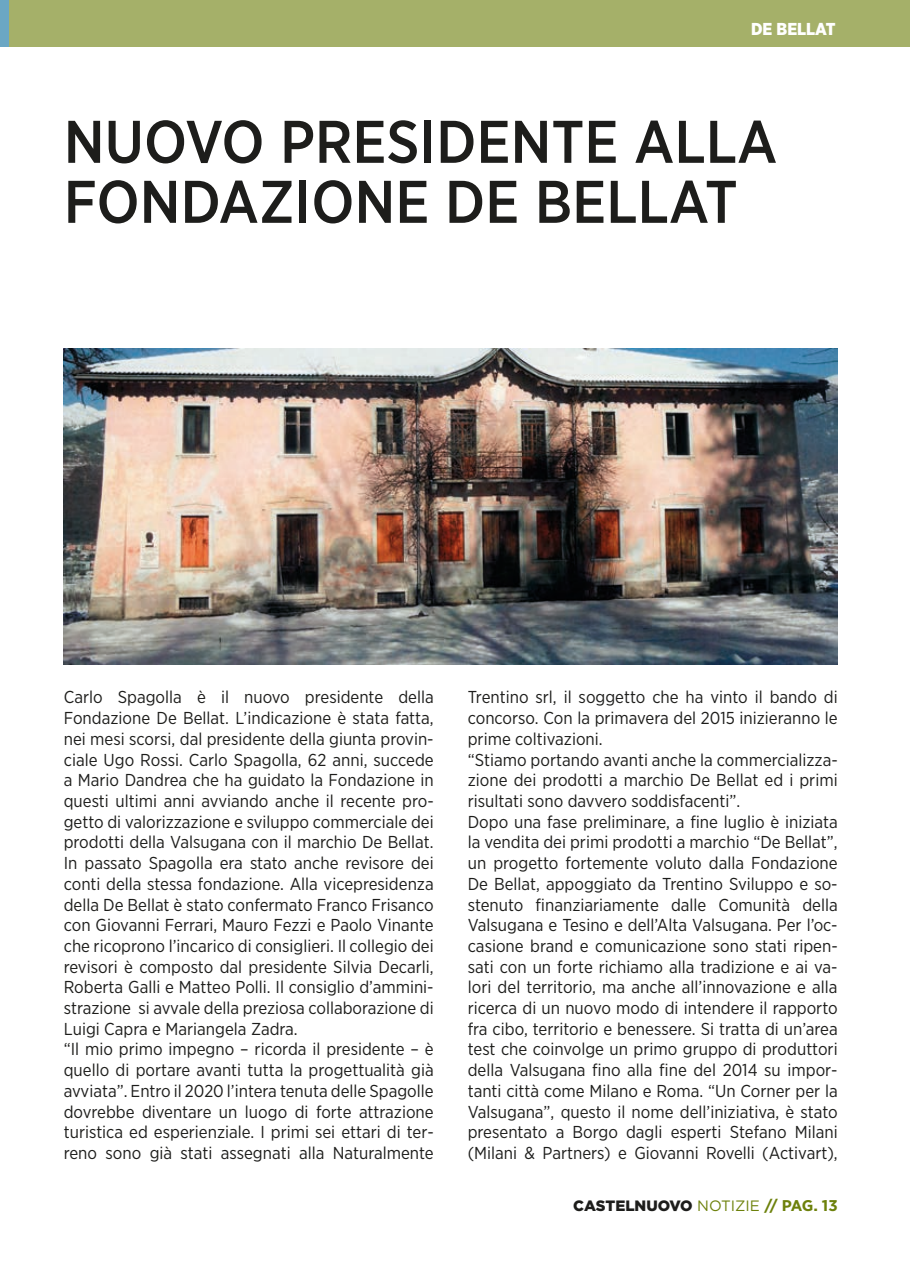
<style>
.page{position:relative;width:910px;height:1280px;background:#fff}
.page>*{position:absolute;margin:0;border:0;box-sizing:border-box;transform-origin:0 0}
.t1{font:500 60px/60px "Gotham Narrow";color:#1d1d1b}
.t2{font:17.25px/20.7px "Gotham Narrow";color:#1d1d1b}
.t3{font:900 17.25px "Gotham Narrow";color:#fff}
.t4{font:900 15px "Gotham";letter-spacing:-.005em;color:#1d1d1b}
.s1{font-weight:400;color:#6d810b}
.s2{font-family:"Gotham Narrow";font-weight:700;font-size:15.6px;color:#6d810b}
</style>
<div class="page">
<div style="left:9px;top:0;width:901px;height:47px;background:#a5b069"></div>
<div style="left:0;top:0;width:9px;height:47px;background:#6ba7c4"></div>
<img style="left:64px;top:349px;width:774px;height:315px">
<p class="t3" style="left:751px;top:18px;width:86px">DE BELLAT</p>
<h1 class="t1" style="left:64px;top:111px;width:715px">NUOVO PRESIDENTE ALLA<br>FONDAZIONE DE BELLAT</h1>
<p class="t2" style="left:64px;top:687px;width:371px">Carlo Spagolla è il nuovo presidente della Fondazione De Bellat. L’indicazione è stata fatta, nei mesi scorsi, dal presidente della giunta provin&shy;ciale Ugo Rossi. Carlo Spagolla, 62 anni, succede a Mario Dandrea che ha guidato la Fondazione in questi ultimi anni avviando anche il recente pro&shy;getto di valorizzazione e sviluppo commerciale dei prodotti della Valsugana con il marchio De Bellat.<br>In passato Spagolla era stato anche revisore dei conti della stessa fondazione. Alla vicepresidenza della De Bellat è stato confermato Franco Frisanco con Giovanni Ferrari, Mauro Fezzi e Paolo Vinante che ricoprono l’incarico di consiglieri. Il collegio dei revisori è composto dal presidente Silvia Decarli, Roberta Galli e Matteo Polli. Il consiglio d’ammini&shy;strazione si avvale della preziosa collaborazione di Luigi Capra e Mariangela Zadra.<br>“Il mio primo impegno – ricorda il presidente – è quello di portare avanti tutta la progettualità già avviata”. Entro il 2020 l’intera tenuta delle Spagolle dovrebbe diventare un luogo di forte attrazione turistica ed esperienziale. I primi sei ettari di ter&shy;reno sono già stati assegnati alla Naturalmente</p>
<p class="t2" style="left:468px;top:687px;width:371px">Trentino srl, il soggetto che ha vinto il bando di concorso. Con la primavera del 2015 inizieranno le prime coltivazioni.<br>“Stiamo portando avanti anche la commercializza&shy;zione dei prodotti a marchio De Bellat ed i primi risultati sono davvero soddisfacenti”.<br>Dopo una fase preliminare, a fine luglio è iniziata la vendita dei primi prodotti a marchio “De Bellat”, un progetto fortemente voluto dalla Fondazione De Bellat, appoggiato da Trentino Sviluppo e so&shy;stenuto finanziariamente dalle Comunità della Valsugana e Tesino e dell’Alta Valsugana. Per l’oc&shy;casione brand e comunicazione sono stati ripen&shy;sati con un forte richiamo alla tradizione e ai va&shy;lori del territorio, ma anche all’innovazione e alla ricerca di un nuovo modo di intendere il rapporto fra cibo, territorio e benessere. Si tratta di un’area test che coinvolge un primo gruppo di produttori della Valsugana fino alla fine del 2014 su impor&shy;tanti città come Milano e Roma. “Un Corner per la Valsugana”, questo il nome dell’iniziativa, è stato presentato a Borgo dagli esperti Stefano Milani (Milani &amp; Partners) e Giovanni Rovelli (Activart),</p>
<p class="t4" style="left:573px;top:1195px;width:266px">CASTELNUOVO <span class="s1">NOTIZIE</span> <span class="s2">// PAG. 13</span></p>
</div>
